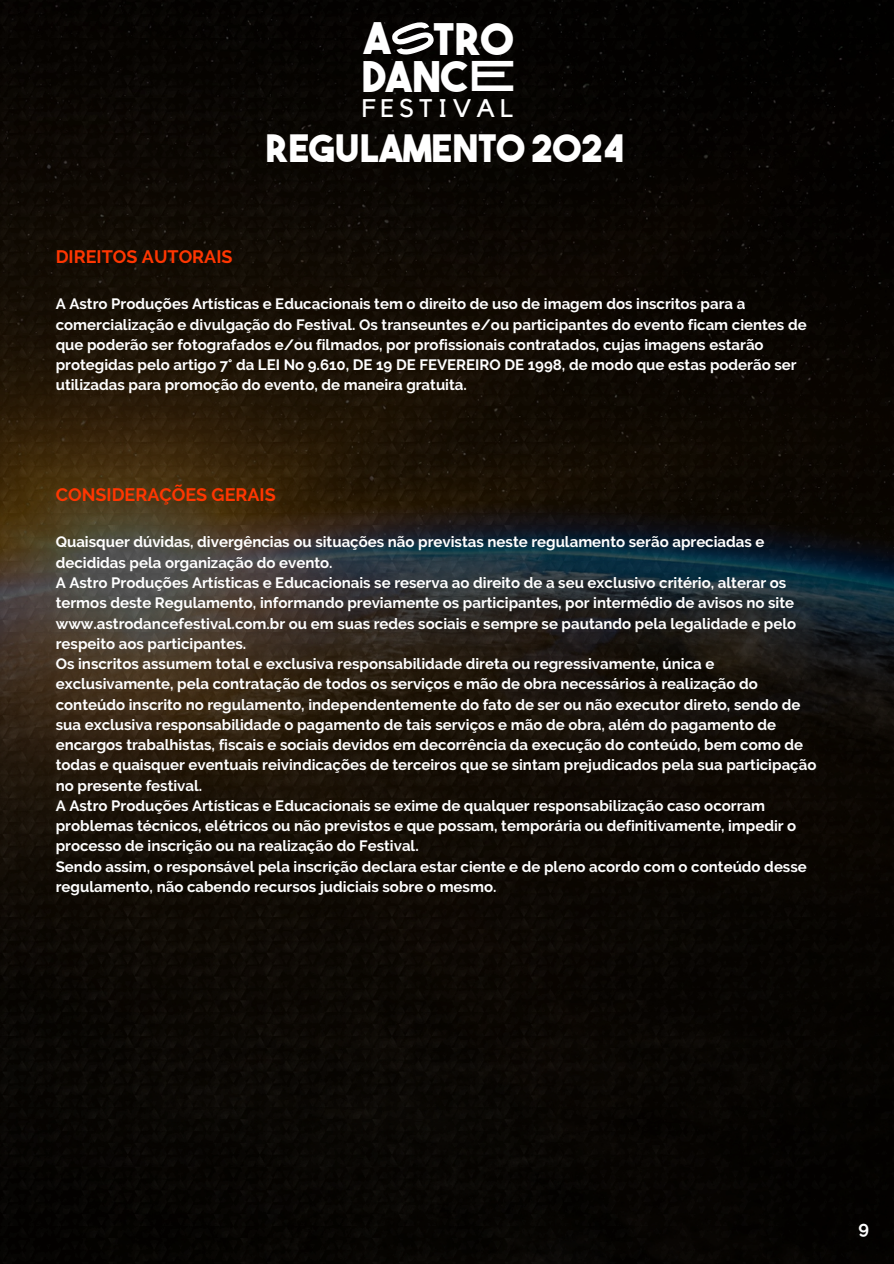
<style>
.page{position:relative;width:894px;height:1264px;background:#fff}
.page>*{position:absolute;margin:0;border:0;box-sizing:border-box;transform-origin:0 0}
.t1{font:43.35px "The Bold Font";color:#fff}
.t2{font:42.15px "The Bold Font";color:#fff}
.t3{font:37.65px "The Bold Font";color:#fff}
.t4{font:25.35px "Kollektif";letter-spacing:.2em;color:#fff}
.t5{font:700 18px "Raleway";color:#ff3601}
.t6{font:700 18px "Raleway";color:#fff}
.t7{font:700 15px/20.2px "Raleway";color:#fff}
.s1{font-family:"High Cruiser";font-size:43.05px}
</style>
<div class="page">
<img style="left:0;top:0;width:893px;height:1263px">
<div style="left:389px;top:18px;width:47px;height:41px;background:#040200"></div>
<p class="t1" style="left:363px;top:22px;width:151px">A TRO</p>
<h2 class="t2" style="left:362px;top:61px;width:155px">DANC<span class="s1">E</span></h2>
<h3 class="t4" style="left:361px;top:97px;width:153px">FESTIVAL</h3>
<h1 class="t3" style="left:265px;top:134px;width:360px">REGULAMENTO 2024</h1>
<h2 class="t5" style="left:56px;top:246px;width:178px">DIREITOS AUTORAIS</h2>
<p class="t7" style="left:56px;top:294px;width:752px">A Astro Produções Artísticas e Educacionais tem o direito de uso de imagem dos inscritos para a comercialização e divulgação do Festival. Os transeuntes e/ou participantes do evento ficam cientes de que poderão ser fotografados e/ou filmados, por profissionais contratados, cujas imagens estarão protegidas pelo artigo 7° da LEI No 9.610, DE 19 DE FEVEREIRO DE 1998, de modo que estas poderão ser utilizadas para promoção do evento, de maneira gratuita.</p>
<h2 class="t5" style="left:56px;top:484px;width:221px">CONSIDERAÇÕES GERAIS</h2>
<p class="t7" style="left:56px;top:532px;width:710px">Quaisquer dúvidas, divergências ou situações não previstas neste regulamento serão apreciadas e decididas pela organização do evento.</p>
<p class="t7" style="left:56px;top:572px;width:741px">A Astro Produções Artísticas e Educacionais se reserva ao direito de a seu exclusivo critério, alterar os termos deste Regulamento, informando previamente os participantes, por intermédio de avisos no site www.astrodancefestival.com.br ou em suas redes sociais e sempre se pautando pela legalidade e pelo respeito aos participantes.</p>
<p class="t7" style="left:56px;top:653px;width:762px">Os inscritos assumem total e exclusiva responsabilidade direta ou regressivamente, única e exclusivamente, pela contratação de todos os serviços e mão de obra necessários à realização do conteúdo inscrito no regulamento, independentemente do fato de ser ou não executor direto, sendo de sua exclusiva responsabilidade o pagamento de tais serviços e mão de obra, além do pagamento de encargos trabalhistas, fiscais e sociais devidos em decorrência da execução do conteúdo, bem como de todas e quaisquer eventuais reivindicações de terceiros que se sintam prejudicados pela sua participação no presente festival.</p>
<p class="t7" style="left:56px;top:795px;width:742px">A Astro Produções Artísticas e Educacionais se exime de qualquer responsabilização caso ocorram problemas técnicos, elétricos ou não previstos e que possam, temporária ou definitivamente, impedir o processo de inscrição ou na realização do Festival.</p>
<p class="t7" style="left:56px;top:856px;width:752px">Sendo assim, o responsável pela inscrição declara estar ciente e de pleno acordo com o conteúdo desse regulamento, não cabendo recursos judiciais sobre o mesmo.</p>
<p class="t6" style="left:858px;top:1217px;width:12px">9</p>
</div>
